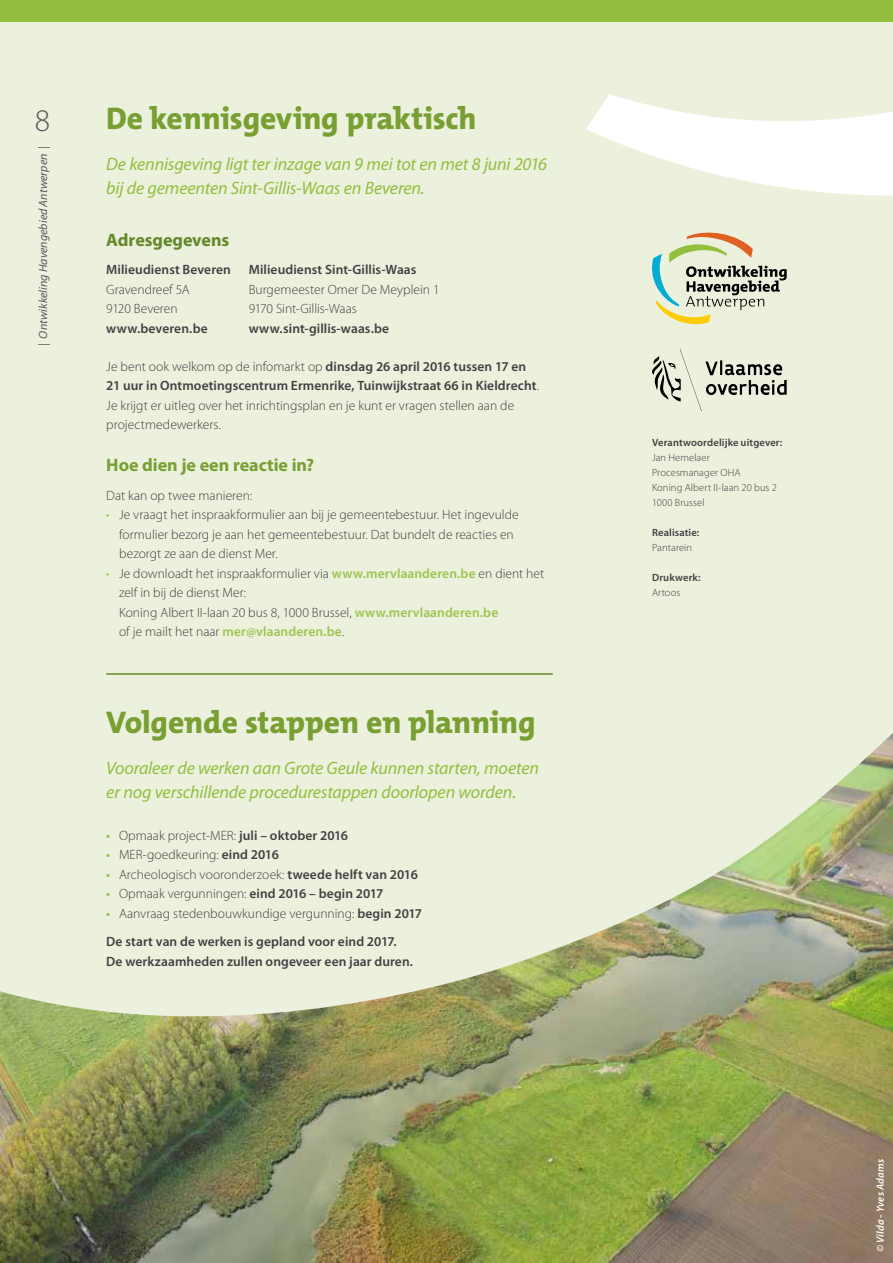
<style>
.page{position:relative;width:893px;height:1263px;background:#ebf1dd}
.page>*{position:absolute;margin:0;border:0;box-sizing:border-box;transform-origin:0 0}
.t1{font:800 31.5px "The Mix";letter-spacing:-.005em;color:#799f32}
.t2{font:300 31.5px "Myriad Pro";color:#58595b}
.t3{font:italic 18px/24px "Myriad Pro";letter-spacing:-.01em;color:#93bf3e}
.t4{font:700 18px "Myriad Pro";color:#799f32}
.t5{font:700 18px "Myriad Pro";letter-spacing:-.005em;color:#648829}
.t6{font:300 13.5px/19.5px "Myriad Pro";color:#414042}
.t7{font:600 13.5px/28.5px "Myriad Pro";letter-spacing:.005em;color:#414042}
.t8{font:italic 12px "Myriad Pro";color:#58595b}
.t9{font:300 10.5px/15px "Myriad Pro";letter-spacing:.01em;color:#414042}
.t10{font:600 10.5px "Myriad Pro";letter-spacing:.015em;color:#414042}
.t11{font:italic 600 10.5px "Myriad Pro";color:#fff}
.s1{font-weight:600}
.s2{color:#9ec44d}
.s3{font-weight:600;color:#9ec44d}
.s4{font-weight:300}
</style>
<div class="page">
<svg style="left:586px;top:21px;width:307px;height:175px"></svg>
<div style="left:0;top:0;width:893px;height:21px;background:#93bf3e"></div>
<img style="left:0;top:733px;width:893px;height:530px">
<hr style="left:106px;top:673px;width:447px;height:2px;background:#648829">
<svg style="left:652px;top:232px;width:135px;height:93px"></svg>
<svg style="left:652px;top:349px;width:135px;height:62px"></svg>
<h1 class="t2" style="left:35px;top:103px;width:17px">8</h1>
<p class="t8" style="left:37px;top:345px;width:200px;rotate:-90deg">| Ontwikkeling Havengebied Antwerpen |</p>
<h1 class="t1" style="left:106px;top:92px;width:372px">De kennisgeving praktisch</h1>
<h2 class="t3" style="left:106px;top:152px;width:442px">De kennisgeving ligt ter inzage van 9 mei tot en met 8 juni 2016 bij de gemeenten Sint-Gillis-Waas en Beveren.</h2>
<h2 class="t5" style="left:106px;top:228px;width:124px">Adresgegevens</h2>
<p class="t7" style="left:106px;top:255px;width:126px">Milieudienst Beveren</p>
<p class="t6" style="left:106px;top:279px;width:85px">Gravendreef 5A<br>9120 Beveren</p>
<p class="t7" style="left:106px;top:313px;width:103px">www.beveren.be</p>
<p class="t7" style="left:249px;top:255px;width:169px">Milieudienst Sint-Gillis-Waas</p>
<p class="t6" style="left:249px;top:279px;width:192px">Burgemeester Omer De Meyplein 1<br>9170 Sint-Gillis-Waas</p>
<p class="t7" style="left:249px;top:313px;width:142px">www.sint-gillis-waas.be</p>
<p class="t6" style="left:106px;top:357px;width:434px">Je bent ook welkom op de infomarkt op <span class="s1">dinsdag 26 april 2016 tussen 17 en 21 uur in Ontmoetingscentrum Ermenrike, Tuinwijkstraat 66 in Kieldrecht</span>.<br>Je krijgt er uitleg over het inrichtingsplan en je kunt er vragen stellen aan de projectmedewerkers.</p>
<h2 class="t4" style="left:106px;top:453px;width:210px">Hoe dien je een reactie in?</h2>
<p class="t6" style="left:106px;top:486px;width:147px">Dat kan op twee manieren:</p>
<p class="t6" style="left:119px;top:505px;width:401px;text-indent:-13px"><span class="s2">•</span> Je vraagt het inspraakformulier aan bij je gemeentebestuur. Het ingevulde formulier bezorg je aan het gemeentebestuur. Dat bundelt de reacties en bezorgt ze aan de dienst Mer.</p>
<p class="t6" style="left:119px;top:564px;width:427px;text-indent:-13px"><span class="s2">•</span> Je downloadt het inspraakformulier via <span class="s3">www.mervlaanderen.be</span> en dient het zelf in bij de dienst Mer:<br>Koning Albert II-laan 20 bus 8, 1000 Brussel, <span class="s3">www.mervlaanderen.be<br></span>of je mailt het naar <span class="s3">mer@vlaanderen.be</span>.</p>
<h1 class="t1" style="left:106px;top:695px;width:431px">Volgende stappen en planning</h1>
<h2 class="t3" style="left:106px;top:756px;width:434px">Vooraleer de werken aan Grote Geule kunnen starten, moeten er nog verschillende procedurestappen doorlopen worden.</h2>
<p class="t6" style="left:106px;top:825px;width:243px"><span class="s3">•</span> Opmaak project-MER: <span class="s1">juli – oktober 2016</span></p>
<p class="t6" style="left:106px;top:845px;width:174px"><span class="s3">•</span> MER-goedkeuring: <span class="s1">eind 2016</span></p>
<p class="t6" style="left:106px;top:864px;width:313px"><span class="s3">•</span> Archeologisch vooronderzoek: <span class="s1">tweede helft van 2016</span></p>
<p class="t6" style="left:106px;top:884px;width:279px"><span class="s3">•</span> Opmaak vergunningen: <span class="s1">eind 2016 – begin 2017</span></p>
<p class="t7" style="left:106px;top:898px;width:317px"><span class="s2">•</span> <span class="s4">Aanvraag stedenbouwkundige vergunning:</span> begin 2017<br>De start van de werken is gepland voor eind 2017.</p>
<p class="t7" style="left:106px;top:946px;width:308px">De werkzaamheden zullen ongeveer een jaar duren.</p>
<p class="t10" style="left:652px;top:436px;width:132px">Verantwoordelijke uitgever:</p>
<p class="t9" style="left:652px;top:451px;width:126px">Jan Hemelaer<br>Procesmanager OHA<br>Koning Albert II-laan 20 bus 2<br>1000 Brussel</p>
<p class="t10" style="left:652px;top:526px;width:49px">Realisatie:</p>
<p class="t9" style="left:652px;top:541px;width:42px">Pantarein</p>
<p class="t10" style="left:652px;top:571px;width:50px">Drukwerk:</p>
<p class="t9" style="left:652px;top:586px;width:30px">Artoos</p>
<p class="t11" style="left:874px;top:1252px;width:94px;rotate:-90deg">© Vilda - Yves Adams</p>
</div>
